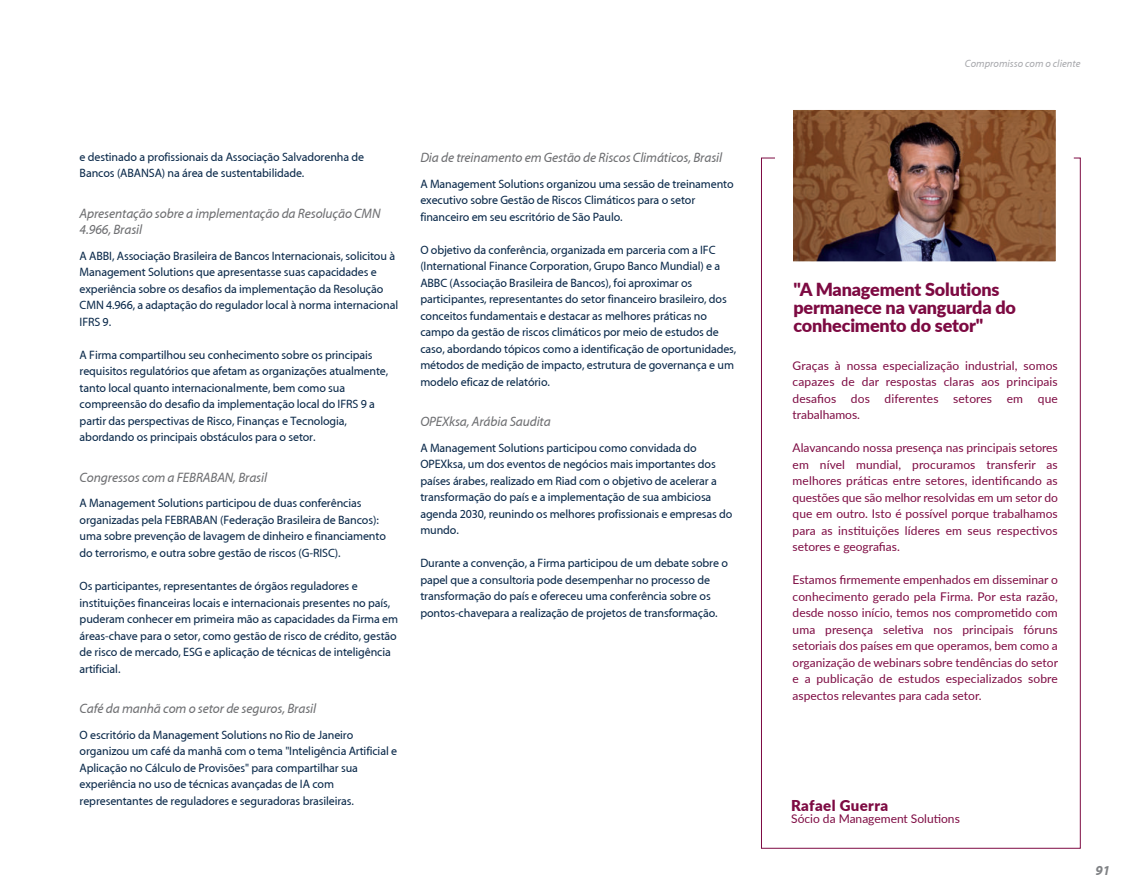
<style>
.page{position:relative;width:1146px;height:895px;background:#fff}
.page>*{position:absolute;margin:0;border:0;box-sizing:border-box;transform-origin:0 0}
.t1{font:900 18px/18px "Lato";letter-spacing:-.01em;color:#7d0a42}
.t2{font:900 15px "Lato";letter-spacing:.025em;color:#7d0a42}
.t3{font:italic 13.5px/16.5px "Myriad";letter-spacing:-.01em;color:#6d6e71}
.t4{font:italic 700 13.5px "Myriad";color:#808285}
.t5{font:12px/16.5px "Myriad";letter-spacing:-.01em;color:#0a294a}
.t6{font:12px/16.5px "Lato";color:#7d0a42;text-align:justify}
.t7{font:italic 10.5px "Myriad";color:#a8a9ad}
</style>
<div class="page">
<img style="left:794px;top:111px;width:261px;height:149px">
<p class="t5" style="left:80px;top:149px;width:286px">e destinado a profissionais da Associação Salvadorenha de<br>Bancos (ABANSA) na área de sustentabilidade.</p>
<p class="t3" style="left:80px;top:205px;width:302px">Apresentação sobre a implementação da Resolução CMN<br>4.966, Brasil</p>
<p class="t5" style="left:80px;top:248px;width:320px">A ABBI, Associação Brasileira de Bancos Internacionais, solicitou à Management Solutions que apresentasse suas capacidades e experiência sobre os desafios da implementação da Resolução CMN 4.966, a adaptação do regulador local à norma internacional IFRS 9.</p>
<p class="t5" style="left:80px;top:347px;width:310px">A Firma compartilhou seu conhecimento sobre os principais requisitos regulatórios que afetam as organizações atualmente, tanto local quanto internacionalmente, bem como sua compreensão do desafio da implementação local do IFRS 9 a partir das perspectivas de Risco, Finanças e Tecnologia, abordando os principais obstáculos para o setor.</p>
<p class="t3" style="left:80px;top:469px;width:189px">Congressos com a FEBRABAN, Brasil</p>
<p class="t5" style="left:80px;top:495px;width:308px">A Management Solutions participou de duas conferências organizadas pela FEBRABAN (Federação Brasileira de Bancos): uma sobre prevenção de lavagem de dinheiro e financiamento do terrorismo, e outra sobre gestão de riscos (G-RISC).</p>
<p class="t5" style="left:80px;top:578px;width:320px">Os participantes, representantes de órgãos reguladores e instituições financeiras locais e internacionais presentes no país, puderam conhecer em primeira mão as capacidades da Firma em áreas-chave para o setor, como gestão de risco de crédito, gestão de risco de mercado, ESG e aplicação de técnicas de inteligência artificial.</p>
<p class="t3" style="left:80px;top:700px;width:238px">Café da manhã com o setor de seguros, Brasil</p>
<p class="t5" style="left:80px;top:726px;width:319px">O escritório da Management Solutions no Rio de Janeiro organizou um café da manhã com o tema "Inteligência Artificial e Aplicação no Cálculo de Provisões" para compartilhar sua experiência no uso de técnicas avançadas de IA com representantes de reguladores e seguradoras brasileiras.</p>
<p class="t3" style="left:420px;top:150px;width:303px">Dia de treinamento em Gestão de Riscos Climáticos, Brasil</p>
<p class="t5" style="left:420px;top:176px;width:315px">A Management Solutions organizou uma sessão de treinamento executivo sobre Gestão de Riscos Climáticos para o setor financeiro em seu escritório de São Paulo.</p>
<p class="t5" style="left:420px;top:242px;width:317px">O objetivo da conferência, organizada em parceria com a IFC (International Finance Corporation, Grupo Banco Mundial) e a ABBC (Associação Brasileira de Bancos), foi aproximar os participantes, representantes do setor financeiro brasileiro, dos conceitos fundamentais e destacar as melhores práticas no campo da gestão de riscos climáticos por meio de estudos de caso, abordando tópicos como a identificação de oportunidades, métodos de medição de impacto, estrutura de governança e um modelo eficaz de relatório.</p>
<p class="t3" style="left:420px;top:414px;width:132px">OPEXksa, Arábia Saudita</p>
<p class="t5" style="left:420px;top:440px;width:314px">A Management Solutions participou como convidada do OPEXksa, um dos eventos de negócios mais importantes dos países árabes, realizado em Riad com o objetivo de acelerar a transformação do país e a implementação de sua ambiciosa agenda 2030, reunindo os melhores profissionais e empresas do mundo.</p>
<p class="t5" style="left:420px;top:555px;width:309px">Durante a convenção, a Firma participou de um debate sobre o papel que a consultoria pode desempenhar no processo de transformação do país e ofereceu uma conferência sobre os pontos-chavepara a realização de projetos de transformação.</p>
<p class="t7" style="left:965px;top:59px;width:117px">Compromisso com o cliente</p>
<h1 class="t1" style="left:793px;top:280px;width:224px">"A Management Solutions permanece na vanguarda do conhecimento do setor"</h1>
<p class="t6" style="left:792px;top:357px;width:267px">Graças à nossa especialização industrial, somos capazes de dar respostas claras aos principais desafios dos diferentes setores em que trabalhamos.</p>
<p class="t6" style="left:792px;top:439px;width:267px">Alavancando nossa presença nas principais setores em nível mundial, procuramos transferir as melhores práticas entre setores, identificando as questões que são melhor resolvidas em um setor do que em outro. Isto é possível porque trabalhamos para as instituições líderes em seus respectivos setores e geografias.</p>
<p class="t6" style="left:792px;top:571px;width:267px">Estamos firmemente empenhados em disseminar o conhecimento gerado pela Firma. Por esta razão, desde nosso início, temos nos comprometido com uma presença seletiva nos principais fóruns setoriais dos países em que operamos, bem como a organização de webinars sobre tendências do setor e a publicação de estudos especializados sobre aspectos relevantes para cada setor.</p>
<p class="t2" style="left:791px;top:797px;width:99px">Rafael Guerra</p>
<p class="t6" style="left:791px;top:810px;width:170px">Sócio da Management Solutions</p>
<p class="t4" style="left:1095px;top:863px;width:16px">91</p>
</div>
